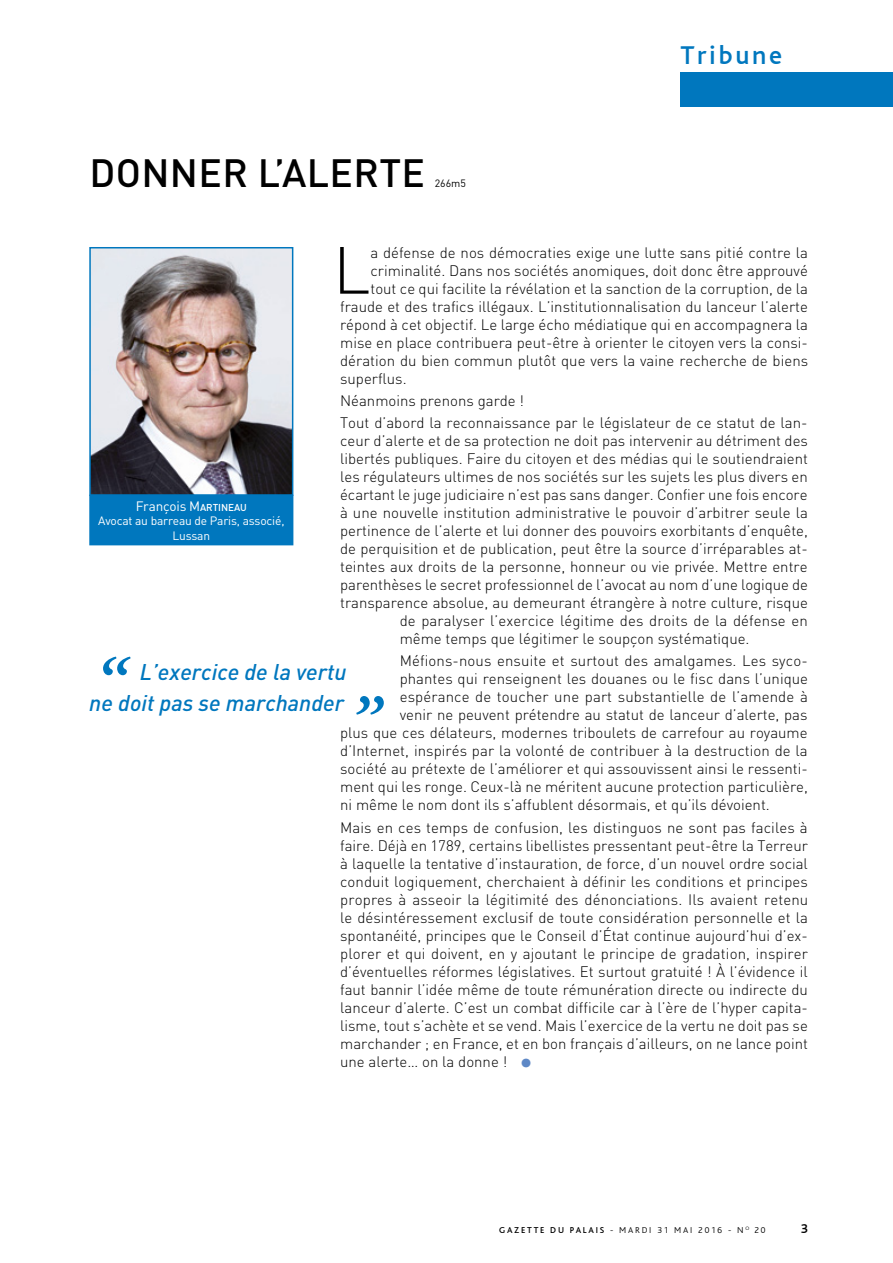
<style>
.page{position:relative;width:893px;height:1263px;background:#fff}
.page>*{position:absolute;margin:0;border:0;box-sizing:border-box;transform-origin:0 0}
.t1{font:italic 600 75px "Adobe Garamond Pro";color:#0077be}
.t2{font:300 65.55px "DIN Pro";color:#000}
.t3{font:500 39px "DIN Pro";letter-spacing:.01em;color:#000}
.t4{font:500 27px "Bliss";letter-spacing:.1em;color:#0077be}
.t5{font:italic 500 22.5px/31.5px "DIN Pro";color:#0077be;text-align:right}
.t6{font:300 15px/18px "DIN Pro";color:#000}
.t7{font:13.5px "DIN Pro";letter-spacing:-.015em;color:#fff}
.t8{font:500 13.5px "Bliss";color:#000}
.t9{font:12px/14.4px "DIN Pro";letter-spacing:-.015em;color:#fff;text-align:center}
.t10{font:10.5px "DIN Pro";color:#000}
.t11{font:300 9px "Bliss";letter-spacing:.2em;color:#000}
.s1{font-size:27px;color:#5e88c6}
.s2{font-weight:500;font-size:9.9px}
.s3{font-weight:500}
</style>
<div class="page">
<div style="left:680px;top:72px;width:213px;height:34px;background:#0077be"></div>
<img style="left:92px;top:250px;width:198px;height:243px">
<div style="left:89px;top:247px;width:204px;height:249px;border:2px solid #0077be"></div>
<div style="left:90px;top:495px;width:203px;height:50px;background:#0077be"></div>
<h3 class="t3" style="left:89px;top:147px;width:337px">DONNER L’ALERTE</h3>
<p class="t10" style="left:435px;top:176px;width:33px">266m5</p>
<h3 class="t4" style="left:680px;top:41px;width:103px">Tribune</h3>
<h2 class="t2" style="left:333px;top:225px;width:39px">L</h2>
<p class="t6" style="left:370px;top:243px;width:439px">a défense de nos démocraties exige une lutte sans pitié contre la</p>
<p class="t6" style="left:370px;top:261px;width:439px">criminalité. Dans nos sociétés anomiques, doit donc être approuvé</p>
<p class="t6" style="left:370px;top:279px;width:439px">tout ce qui facilite la révélation et la sanction de la corruption, de la</p>
<p class="t6" style="left:340px;top:297px;width:469px">fraude et des trafics illégaux. L’institutionnalisation du lanceur l’alerte</p>
<p class="t6" style="left:340px;top:315px;width:469px">répond à cet objectif. Le large écho médiatique qui en accompagnera la</p>
<p class="t6" style="left:340px;top:333px;width:469px">mise en place contribuera peut-être à orienter le citoyen vers la consi-</p>
<p class="t6" style="left:340px;top:351px;width:469px">dération du bien commun plutôt que vers la vaine recherche de biens</p>
<p class="t6" style="left:340px;top:369px;width:68px">superflus.</p>
<p class="t6" style="left:340px;top:389px;width:469px;line-height:22.2px">Néanmoins prenons garde !<br>Tout d’abord la reconnaissance par le législateur de ce statut de lan-</p>
<p class="t6" style="left:340px;top:431px;width:469px">ceur d’alerte et de sa protection ne doit pas intervenir au détriment des</p>
<p class="t6" style="left:340px;top:449px;width:469px">libertés publiques. Faire du citoyen et des médias qui le soutiendraient</p>
<p class="t6" style="left:340px;top:467px;width:469px">les régulateurs ultimes de nos sociétés sur les sujets les plus divers en</p>
<p class="t6" style="left:340px;top:485px;width:469px">écartant le juge judiciaire n’est pas sans danger. Confier une fois encore</p>
<p class="t6" style="left:340px;top:503px;width:469px">à une nouvelle institution administrative le pouvoir d’arbitrer seule la</p>
<p class="t6" style="left:340px;top:521px;width:469px">pertinence de l’alerte et lui donner des pouvoirs exorbitants d’enquête,</p>
<p class="t6" style="left:340px;top:539px;width:469px">de perquisition et de publication, peut être la source d’irréparables at-</p>
<p class="t6" style="left:340px;top:557px;width:469px">teintes aux droits de la personne, honneur ou vie privée. Mettre entre</p>
<p class="t6" style="left:340px;top:575px;width:469px">parenthèses le secret professionnel de l’avocat au nom d’une logique de</p>
<p class="t6" style="left:340px;top:593px;width:469px">transparence absolue, au demeurant étrangère à notre culture, risque</p>
<p class="t6" style="left:400px;top:611px;width:409px">de paralyser l’exercice légitime des droits de la défense en</p>
<p class="t6" style="left:400px;top:629px;width:351px">même temps que légitimer le soupçon systématique.</p>
<p class="t6" style="left:400px;top:651px;width:410px">Méfions-nous ensuite et surtout des amalgames. Les syco-</p>
<p class="t6" style="left:400px;top:669px;width:410px">phantes qui renseignent les douanes ou le fisc dans l’unique</p>
<p class="t6" style="left:400px;top:687px;width:410px">espérance de toucher une part substantielle de l’amende à</p>
<p class="t6" style="left:400px;top:705px;width:409px">venir ne peuvent prétendre au statut de lanceur d’alerte, pas</p>
<p class="t6" style="left:340px;top:723px;width:469px">plus que ces délateurs, modernes triboulets de carrefour au royaume</p>
<p class="t6" style="left:340px;top:741px;width:469px">d’Internet, inspirés par la volonté de contribuer à la destruction de la</p>
<p class="t6" style="left:340px;top:759px;width:469px">société au prétexte de l’améliorer et qui assouvissent ainsi le ressenti-</p>
<p class="t6" style="left:340px;top:777px;width:469px">ment qui les ronge. Ceux-là ne méritent aucune protection particulière,</p>
<p class="t6" style="left:340px;top:795px;width:431px">ni même le nom dont ils s’affublent désormais, et qu’ils dévoient.</p>
<p class="t6" style="left:340px;top:818px;width:470px;text-align:justify">Mais en ces temps de confusion, les distinguos ne sont pas faciles à faire. Déjà en 1789, certains libellistes pressentant peut-être la Terreur à laquelle la tentative d’instauration, de force, d’un nouvel ordre social conduit logiquement, cherchaient à définir les conditions et principes propres à asseoir la légitimité des dénonciations. Ils avaient retenu le désintéressement exclusif de toute considération personnelle et la spontanéité, principes que le Conseil d’État continue aujourd’hui d’ex&shy;plorer et qui doivent, en y ajoutant le principe de gradation, inspirer d’éventuelles réformes législatives. Et surtout gratuité ! À l’évidence il faut bannir l’idée même de toute rémunération directe ou indirecte du lanceur d’alerte. C’est un combat difficile car à l’ère de l’hyper capita&shy;lisme, tout s’achète et se vend. Mais l’exercice de la vertu ne doit pas se marchander ; en France, et en bon français d’ailleurs, on ne lance point une alerte… on la donne ! <span class="s1">•</span></p>
<p class="t7" style="left:136px;top:497px;width:113px">François M<span class="s2">ARTINEAU</span></p>
<p class="t9" style="left:98px;top:513px;width:188px">Avocat au barreau de Paris, associé,<br>Lussan</p>
<h1 class="t1" style="left:89px;top:642px;width:34px">“</h1>
<h3 class="t5" style="left:89px;top:655px;width:259px">L’exercice de la vertu<br>ne doit pas se marchander</h3>
<h1 class="t1" style="left:344px;top:681px;width:34px">”</h1>
<p class="t11" style="left:499px;top:1225px;width:268px"><span class="s3">GAZETTE DU PALAIS</span> - MARDI 31 MAI 2016 - N <sup>O</sup> 20</p>
<p class="t8" style="left:801px;top:1222px;width:9px">3</p>
</div>
